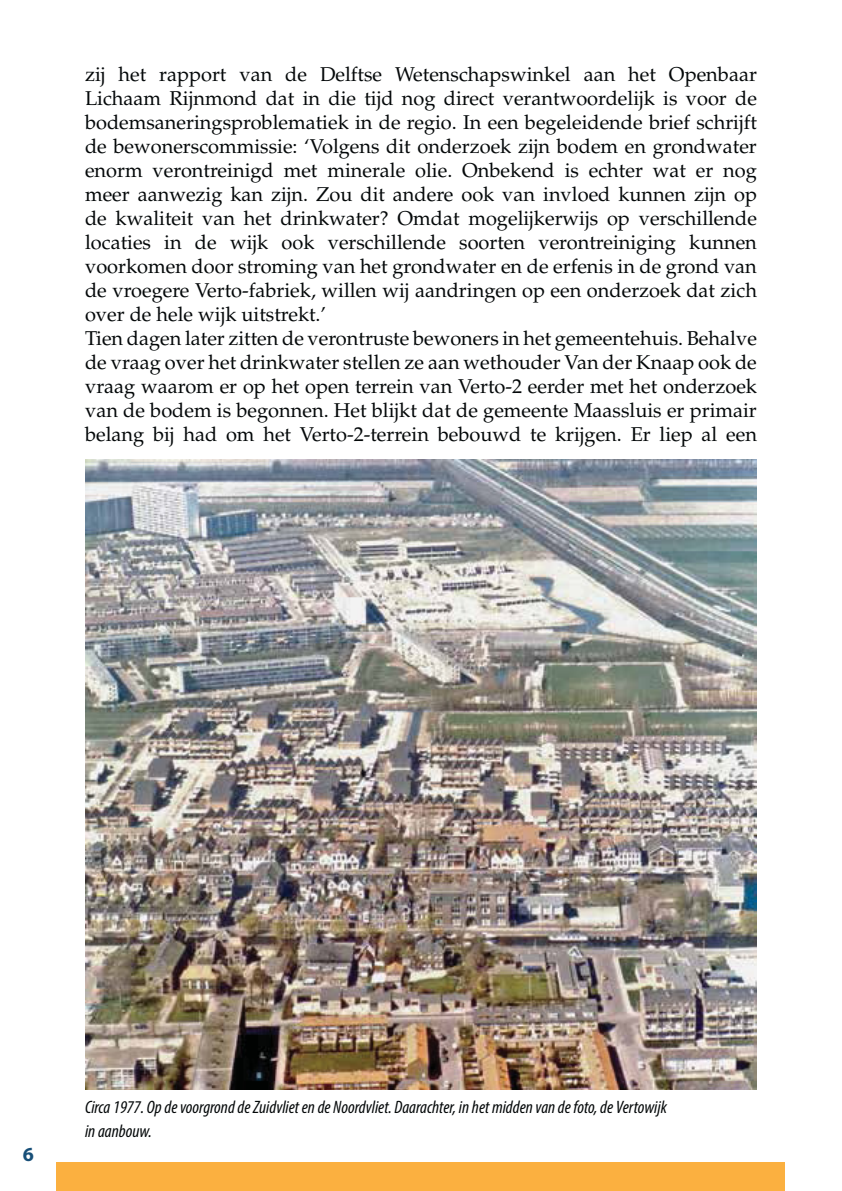
<style>
.page{position:relative;width:842px;height:1191px;background:#fff}
.page>*{position:absolute;margin:0;border:0;box-sizing:border-box;transform-origin:0 0}
.t1{font:20px/24px "Palatino LT Std";color:#040809}
.t2{font:700 20px "Myriad Pro";color:#174f78}
.t3{font:italic condensed 18px/24px "Myriad Pro";color:#040809}
</style>
<div class="page">
<div style="left:57px;top:1162px;width:728px;height:29px;background:#fbb040"></div>
<img style="left:85px;top:459px;width:672px;height:630px">
<p class="t1" style="left:85px;top:64px;width:673px">zij het rapport van de Delftse Wetenschapswinkel aan het Openbaar Lichaam Rijnmond dat in die tijd nog direct verantwoordelijk is voor de bodemsaneringsproblematiek in de regio. In een begeleidende brief schrijft de bewonerscommissie: ‘Volgens dit onderzoek zijn bodem en grondwater enorm verontreinigd met minerale olie. Onbekend is echter wat er nog meer aanwezig kan zijn. Zou dit andere ook van invloed kunnen zijn op de kwaliteit van het drinkwater? Omdat mogelijkerwijs op verschillende locaties in de wijk ook verschillende soorten verontreiniging kunnen voorkomen door stroming van het grondwater en de erfenis in de grond van de vroegere Verto-fabriek, willen wij aandringen op een onderzoek dat zich over de hele wijk uitstrekt.’<br>Tien dagen later zitten de verontruste bewoners in het gemeentehuis. Behalve de vraag over het drinkwater stellen ze aan wethouder Van der Knaap ook de vraag waarom er op het open terrein van Verto-2 eerder met het onderzoek van de bodem is begonnen. Het blijkt dat de gemeente Maassluis er primair belang bij had om het Verto-2-terrein bebouwd te krijgen. Er liep al een</p>
<p class="t2" style="left:23px;top:1142px;width:13px">6</p>
<p class="t3" style="left:85px;top:1096px;width:583px">Circa 1977. Op de voorgrond de Zuidvliet en de Noordvliet. Daarachter, in het midden van de foto, de Vertowijk in aanbouw.</p>
</div>
